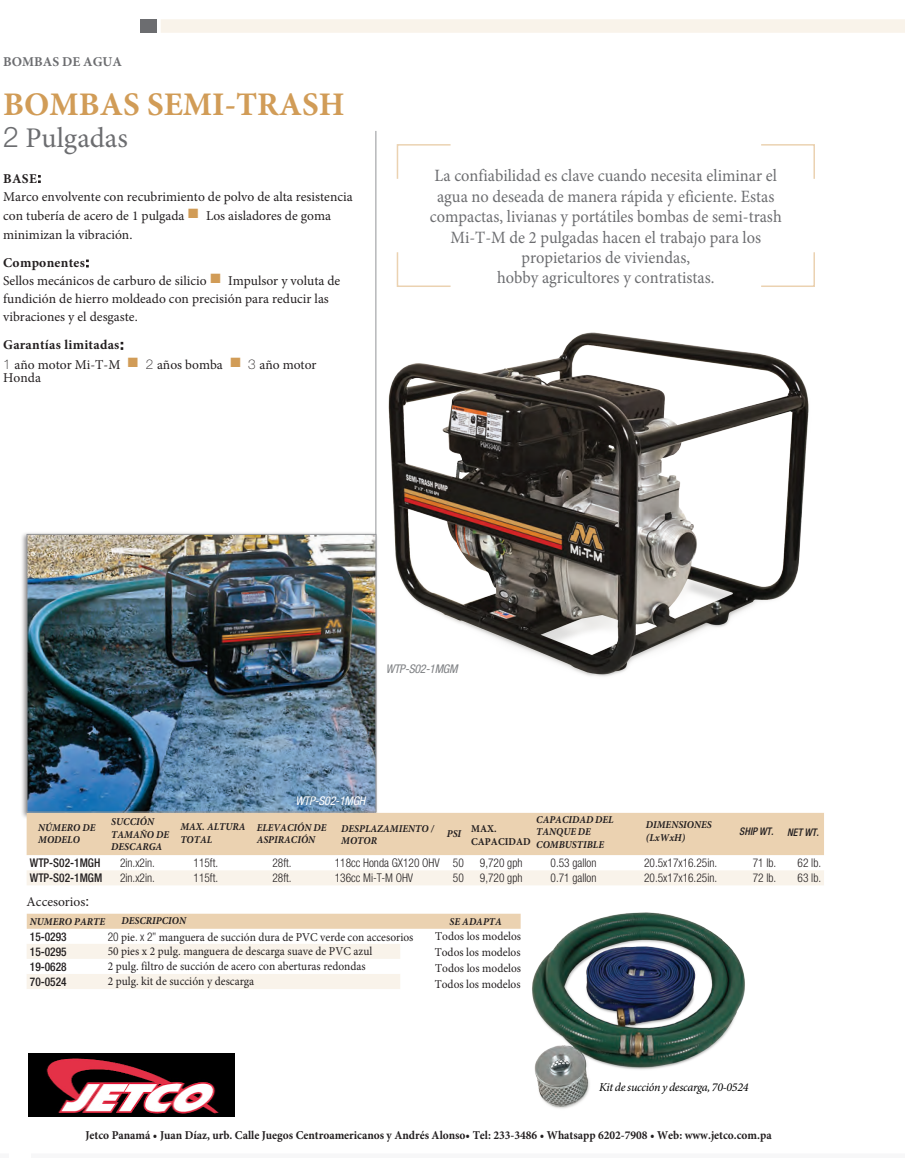
<style>
.page{position:relative;width:905px;height:1175px;background:#fff}
.page>*{position:absolute;margin:0;border:0;box-sizing:border-box;transform-origin:0 0}
.t1{font:700 33px "Minion Pro";color:#d19c57}
.t2{font:28.5px "Minion Pro";color:#6c6d70}
.t3{font:17.25px/20.4px "Minion Pro";color:#6c6d70;text-align:center;scale:.95 1}
.t4{font:13.5px/18.8px "Minion Pro";color:#231f20}
.t5{font:700 13.5px "Minion Pro";color:#6c6d70}
.t6{font:12px/15.9px "Minion Pro";color:#231f20;text-align:justify;scale:.95 1}
.t7{font:300 condensed 12px "Helvetica Neue LT Std";color:#231f20;scale:.95 1}
.t8{font:700 12px "Minion Pro";color:#221e1f;scale:.95 1}
.t9{font:500 condensed 12px "Helvetica Neue LT Std";color:#231f20;scale:.95 1}
.t10{font:italic 12px "Minion Pro";letter-spacing:-.025em;color:#000}
.t11{font:italic condensed 12px "Helvetica Neue LT Std";letter-spacing:-.025em;color:#808285}
.t12{font:italic condensed 12px "Helvetica Neue LT Std";letter-spacing:-.025em;color:#fff}
.t13{font:italic 700 10.5px/12.6px "Minion Pro";color:#231f20;scale:.95 1}
.t14{font:italic 500 condensed 10.5px "Helvetica Neue LT Std";color:#231f20;scale:.95 1}
.t15{font:700 10.5px/12.6px "Minion Pro";color:#231f20;scale:.95 1}
.s1{font-family:"Helvetica Neue LT Std";font-weight:300}
.s2{font-weight:700}
.s3{font-family:"Helvetica Neue LT Std";font-stretch:expanded}
.s4{font-family:"Helvetica Neue LT Std";font-weight:100}
.s5{font-family:"Helvetica Neue LT Std"}
.s6{font-family:"Helvetica Neue LT Std";font-weight:300;font-stretch:condensed}
</style>
<div class="page">
<hr style="left:0;top:1153px;width:904px;height:4px;background:#f7f7f8">
<div style="left:9px;top:1144px;width:21px;height:23px;background:#fff"></div>
<hr style="left:375px;top:131px;width:1px;height:681px;background:#939598">
<svg style="left:396px;top:144px;width:55px;height:35px"></svg>
<svg style="left:761px;top:144px;width:54px;height:35px"></svg>
<svg style="left:396px;top:252px;width:55px;height:35px"></svg>
<svg style="left:761px;top:252px;width:54px;height:35px"></svg>
<div style="left:20px;top:531px;width:358px;height:288px;background:#231f20;opacity:.5"></div>
<img style="left:29px;top:536px;width:345px;height:274px">
<div style="left:27px;top:534px;width:349px;height:278px;border:1px solid #939598"></div>
<div style="left:161px;top:19px;width:743px;height:14px;background:#f9f3ea"></div>
<div style="left:140px;top:19px;width:16px;height:14px;background:#6c6d70"></div>
<div style="left:27px;top:913px;width:493px;height:15px;background:#ebd2b1"></div>
<svg style="left:27px;top:944px;width:373px;height:45px"></svg>
<div style="left:27px;top:813px;width:797px;height:42px;background:#ebd2b1"></div>
<div style="left:27px;top:870px;width:797px;height:15px;background:#f9f3ea"></div>
<img style="left:532px;top:912px;width:213px;height:197px">
<img style="left:388px;top:332px;width:421px;height:345px">
<img style="left:29px;top:1053px;width:205px;height:63px">
<p class="t5" style="left:3px;top:52px;width:120px">BOMBAS DE AGUA</p>
<p class="t1" style="left:3px;top:81px;width:343px">BOMBAS SEMI-TRASH</p>
<p class="t2" style="left:3px;top:119px;width:126px"><span class="s1">2</span> Pulgadas</p>
<p class="t4" style="left:3px;top:169px;width:351px"><span class="s2">BASE</span><span class="s3">:<br></span>Marco envolvente con recubrimiento de polvo de alta resistencia con tubería de acero de 1 pulgada <sup>■</sup> Los aisladores de goma minimizan la vibración.</p>
<p class="t4" style="left:3px;top:253px;width:338px"><span class="s2">Componentes</span><span class="s3">:<br></span>Sellos mecánicos de carburo de silicio <sup>■</sup> Impulsor y voluta de</p>
<p class="t4" style="left:3px;top:289px;width:327px;line-height:18.1px">fundición de hierro moldeado con precisión para reducir las vibraciones y el desgaste.</p>
<p class="t4" style="left:3px;top:335px;width:315px;line-height:19.8px"><span class="s2">Garantías limitadas</span><span class="s3">:<br></span><span class="s4">1</span> año motor Mi-T-M <sup>■</sup> <span class="s4">2</span> años bomba <sup>■</sup> <span class="s4">3</span> año motor</p>
<p class="t4" style="left:3px;top:369px;width:39px">Honda</p>
<p class="t3" style="left:430px;top:165px;width:372px">La confiabilidad es clave cuando necesita eliminar el agua no deseada de manera rápida y eficiente. Estas compactas, livianas y portátiles bombas de semi-trash Mi-T-M de 2 pulgadas hacen el trabajo para los propietarios de viviendas,<br>hobby agricultores y contratistas.</p>
<p class="t11" style="left:385px;top:661px;width:73px">WTP-S02-1MGM</p>
<p class="t12" style="left:295px;top:794px;width:71px">WTP-S02-1MGH</p>
<p class="t13" style="left:536px;top:812px;width:83px">CAPACIDAD DEL<br>TANQUE DE<br>COMBUSTIBLE</p>
<p class="t13" style="left:111px;top:815px;width:62px">SUCCIÓN<br>TAMAÑO DE<br>DESCARGA</p>
<p class="t13" style="left:257px;top:821px;width:75px">ELEVACIÓN DE<br>ASPIRACIÓN</p>
<p class="t13" style="left:341px;top:821px;width:99px">DESPLAZAMIENTO /<br>MOTOR</p>
<p class="t13" style="left:645px;top:818px;width:71px">DIMENSIONES (LxWxH)</p>
<p class="t13" style="left:38px;top:820px;width:62px">NÚMERO DE<br>MODELO</p>
<p class="t13" style="left:180px;top:820px;width:70px;line-height:13.2px">MAX. ALTURA<br>TOTAL</p>
<p class="t14" style="left:787px;top:826px;width:35px">NET WT.</p>
<p class="t9" style="left:30px;top:855px;width:76px">WTP-S02-1MGH</p>
<p class="t7" style="left:120px;top:856px;width:38px">2in.x2in.</p>
<p class="t7" style="left:193px;top:856px;width:27px">115ft.</p>
<p class="t7" style="left:272px;top:856px;width:22px">28ft.</p>
<p class="t7" style="left:335px;top:856px;width:112px">118cc Honda GX120 OHV</p>
<p class="t7" style="left:453px;top:856px;width:13px">50</p>
<p class="t7" style="left:480px;top:856px;width:46px">9,720 gph</p>
<p class="t7" style="left:550px;top:856px;width:50px">0.53 gallon</p>
<p class="t7" style="left:644px;top:856px;width:78px">20.5x17x16.25in.</p>
<p class="t7" style="left:752px;top:856px;width:26px">71 lb.</p>
<p class="t7" style="left:797px;top:856px;width:26px">62 lb.</p>
<p class="t9" style="left:30px;top:870px;width:78px">WTP-S02-1MGM</p>
<p class="t7" style="left:120px;top:871px;width:38px">2in.x2in.</p>
<p class="t7" style="left:193px;top:871px;width:27px">115ft.</p>
<p class="t7" style="left:272px;top:871px;width:22px">28ft.</p>
<p class="t7" style="left:335px;top:871px;width:84px">136cc Mi-T-M OHV</p>
<p class="t7" style="left:453px;top:871px;width:13px">50</p>
<p class="t7" style="left:480px;top:871px;width:46px">9,720 gph</p>
<p class="t7" style="left:550px;top:871px;width:50px">0.71 gallon</p>
<p class="t7" style="left:644px;top:871px;width:78px">20.5x17x16.25in.</p>
<p class="t7" style="left:752px;top:871px;width:26px">72 lb.</p>
<p class="t7" style="left:797px;top:871px;width:26px">63 lb.</p>
<p class="t15" style="left:471px;top:822px;width:64px">MAX.<br>CAPACIDAD</p>
<p class="t13" style="left:447px;top:827px;width:17px">PSI</p>
<p class="t14" style="left:739px;top:825px;width:38px">SHIP WT.</p>
<p class="t4" style="left:27px;top:892px;width:64px">Accesorios<span class="s5">:</span></p>
<p class="t13" style="left:30px;top:915px;width:81px">NUMERO PARTE</p>
<p class="t13" style="left:121px;top:914px;width:70px">DESCRIPCION</p>
<p class="t13" style="left:449px;top:915px;width:57px">SE ADAPTA</p>
<p class="t9" style="left:30px;top:929px;width:40px">15-0293</p>
<p class="t6" style="left:108px;top:928px;width:323px"><span class="s6">20</span> pie<span class="s6">. x 2</span>" manguera de succión dura de PVC verde con accesorios</p>
<p class="t9" style="left:30px;top:944px;width:40px">15-0295</p>
<p class="t6" style="left:108px;top:943px;width:280px">50 pies x 2 pulg. manguera de descarga suave de PVC azul</p>
<p class="t9" style="left:30px;top:959px;width:40px">19-0628</p>
<p class="t6" style="left:108px;top:958px;width:273px">2 pulg. filtro de succión de acero con aberturas redondas</p>
<p class="t9" style="left:30px;top:974px;width:40px">70-0524</p>
<p class="t6" style="left:108px;top:973px;width:156px">2 pulg. kit de succión y descarga</p>
<p class="t6" style="left:435px;top:928px;width:92px">Todos los modelos Todos los modelos Todos los modelos Todos los modelos</p>
<p class="t10" style="left:599px;top:1078px;width:151px">Kit de succión y descarga, 70-0524</p>
<p class="t8" style="left:85px;top:1127px;width:724px">Jetco Panamá • Juan Díaz, urb. Calle Juegos Centroamericanos y Andrés Alonso• Tel: 233-3486 • Whatsapp 6202-7908 • Web: www.jetco.com.pa</p>
</div>
